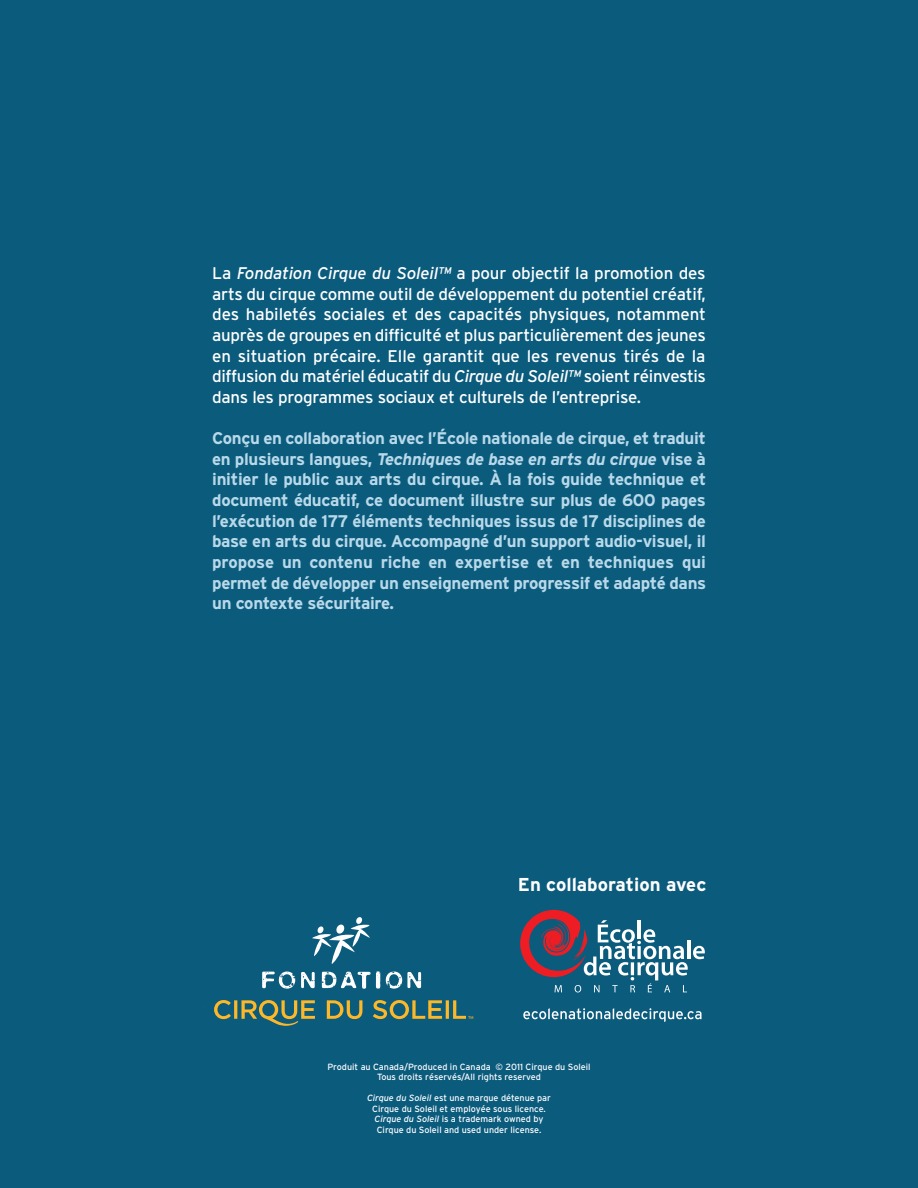
<style>
.page{position:relative;width:918px;height:1188px;background:#0b5b7d}
.page>*{position:absolute;margin:0;border:0;box-sizing:border-box;transform-origin:0 0}
.t1{font:700 18.6px "Interstate";color:#fff}
.t2{font:700 16.8px/20.5px "Interstate";letter-spacing:-.02em;color:#b8d9e9;text-align:justify}
.t3{font:16.8px/20.5px "Interstate";letter-spacing:-.015em;color:#fff;text-align:justify}
.t4{font:9px/10.5px "Interstate";color:#fff;text-align:center}
.s1{font-style:italic}
</style>
<div class="page">
<svg style="left:523px;top:1008px;width:179px;height:14px"></svg>
<svg style="left:520px;top:910px;width:185px;height:82px"></svg>
<svg style="left:262px;top:972px;width:33px;height:17px"></svg>
<svg style="left:386px;top:971px;width:35px;height:18px"></svg>
<svg style="left:301px;top:972px;width:14px;height:16px"></svg>
<svg style="left:312px;top:917px;width:58px;height:47px"></svg>
<svg style="left:322px;top:971px;width:58px;height:18px"></svg>
<svg style="left:214px;top:1000px;width:259px;height:26px"></svg>
<p class="t3" style="left:212px;top:263px;width:495px">La <span class="s1">Fondation Cirque du Soleil™</span> a pour objectif la promotion des arts du cirque comme outil de développement du potentiel créatif, des habiletés sociales et des capacités physiques, notamment auprès de groupes en difficulté et plus particulièrement des jeunes en situation précaire. Elle garantit que les revenus tirés de la diffusion du matériel éducatif du <span class="s1">Cirque du Soleil™</span> soient réinvestis dans les programmes sociaux et culturels de l’entreprise.</p>
<p class="t2" style="left:212px;top:428px;width:496px">Conçu en collaboration avec l’École nationale de cirque, et traduit en plusieurs langues, <span class="s1">Techniques de base en arts du cirque</span> vise à initier le public aux arts du cirque. À la fois guide technique et document éducatif, ce document illustre sur plus de 600 pages l’exécution de 177 éléments techniques issus de 17 disciplines de base en arts du cirque. Accompagné d’un support audio-visuel, il propose un contenu riche en expertise et en techniques qui permet de développer un enseignement progressif et adapté dans un contexte sécuritaire.</p>
<p class="t1" style="left:518px;top:874px;width:190px">En collaboration avec</p>
<p class="t4" style="left:327px;top:1061px;width:265px">Produit au Canada/Produced in Canada © 2011 Cirque du Soleil<br>Tous droits réservés/All rights reserved</p>
<p class="t4" style="left:367px;top:1093px;width:185px"><span class="s1">Cirque du Soleil</span> est une marque détenue par Cirque du Soleil et employée sous licence.<br><span class="s1">Cirque du Soleil</span> is a trademark owned by Cirque du Soleil and used under license.</p>
</div>
